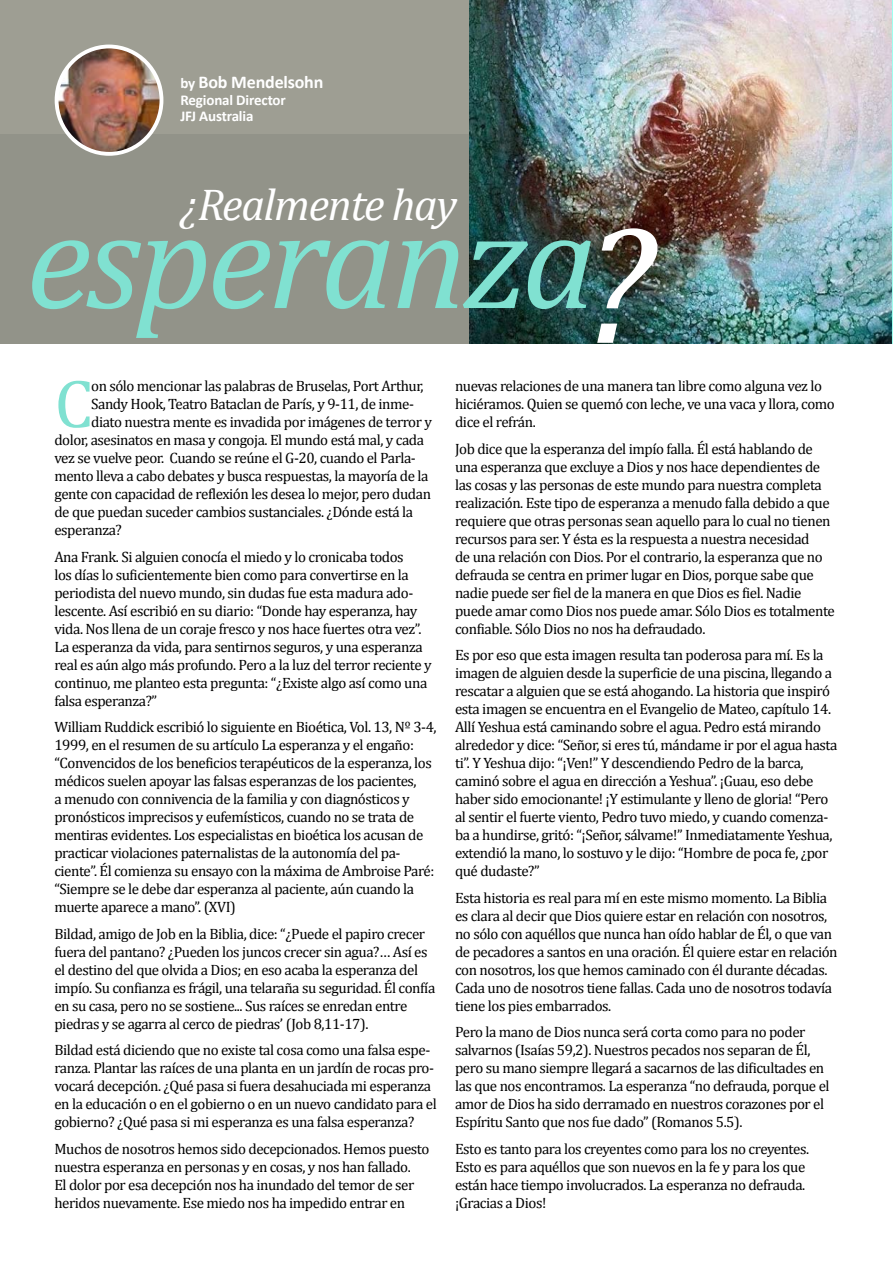
<style>
.page{position:relative;width:893px;height:1263px;background:#fff}
.page>*{position:absolute;margin:0;border:0;box-sizing:border-box;transform-origin:0 0}
.t1{font:italic 169.65px "Cambria";color:#fff}
.t2{font:italic 142.5px "Cambria";letter-spacing:-.03em;color:#80e1d1}
.t3{font:69px "Cambria";color:#80e1d1}
.t4{font:italic 44.85px "Cambria";letter-spacing:-.03em;color:#fff}
.t5{font:700 18px "Calibri";letter-spacing:-.01em;color:#fff}
.t6{font:15px/18px "Cambria";letter-spacing:-.03em;color:#000}
.t7{font:700 15px/16.2px "Calibri";letter-spacing:-.01em;color:#fff}
.s1{font-size:15px}
</style>
<div class="page">
<div style="left:0;top:99px;width:474px;height:244px;background:#929389"></div>
<div style="left:0;top:0;width:474px;height:133px;background:#9e9e93"></div>
<img style="left:57px;top:46px;width:104px;height:108px">
<div style="left:55px;top:45px;width:108px;height:111px;border:4px solid #fff;border-radius:50%"></div>
<img style="left:470px;top:0;width:422px;height:343px">
<p class="t5" style="left:180px;top:71px;width:144px"><span class="s1">by</span> Bob Mendelsohn</p>
<p class="t7" style="left:180px;top:91px;width:107px">Regional Director<br>JFJ Australia</p>
<h3 class="t4" style="left:181px;top:177px;width:278px">¿Realmente hay</h3>
<h1 class="t1" style="left:583px;top:182px;width:71px">?</h1>
<h2 class="t2" style="left:26px;top:173px;width:572px">esperanza</h2>
<h3 class="t3" style="left:54px;top:363px;width:40px">C</h3>
<p class="t6" style="left:91px;top:377px;width:334px">on sólo mencionar las palabras de Bruselas, Port Arthur,</p>
<p class="t6" style="left:91px;top:395px;width:324px">Sandy Hook, Teatro Bataclan de París, y 9-11, de inme-</p>
<p class="t6" style="left:91px;top:413px;width:342px">diato nuestra mente es invadida por imágenes de terror y</p>
<p class="t6" style="left:54px;top:431px;width:371px">dolor, asesinatos en masa y congoja. El mundo está mal, y cada</p>
<p class="t6" style="left:54px;top:449px;width:363px">vez se vuelve peor. Cuando se reúne el G-20, cuando el Parla-</p>
<p class="t6" style="left:54px;top:467px;width:375px">mento lleva a cabo debates y busca respuestas, la mayoría de la</p>
<p class="t6" style="left:54px;top:485px;width:378px">gente con capacidad de reflexión les desea lo mejor, pero dudan</p>
<p class="t6" style="left:54px;top:503px;width:360px">de que puedan suceder cambios sustanciales. ¿Dónde está la</p>
<p class="t6" style="left:54px;top:521px;width:69px">esperanza?</p>
<p class="t6" style="left:54px;top:548px;width:379px">Ana Frank. Si alguien conocía el miedo y lo cronicaba todos<br>los días lo suficientemente bien como para convertirse en la periodista del nuevo mundo, sin dudas fue esta madura ado&shy;lescente. Así escribió en su diario: “Donde hay esperanza, hay vida. Nos llena de un coraje fresco y nos hace fuertes otra vez”.<br>La esperanza da vida, para sentirnos seguros, y una esperanza real es aún algo más profundo. Pero a la luz del terror reciente y continuo, me planteo esta pregunta: “¿Existe algo así como una falsa esperanza?”</p>
<p class="t6" style="left:54px;top:718px;width:384px">William Ruddick escribió lo siguiente en Bioética, Vol. 13, Nº 3-4, 1999, en el resumen de su artículo La esperanza y el engaño: “Convencidos de los beneficios terapéuticos de la esperanza, los médicos suelen apoyar las falsas esperanzas de los pacientes,<br>a menudo con connivencia de la familia y con diagnósticos y pronósticos imprecisos y eufemísticos, cuando no se trata de mentiras evidentes. Los especialistas en bioética los acusan de practicar violaciones paternalistas de la autonomía del pa&shy;ciente”. Él comienza su ensayo con la máxima de Ambroise Paré: “Siempre se le debe dar esperanza al paciente, aún cuando la muerte aparece a mano”. (XVI)</p>
<p class="t6" style="left:54px;top:925px;width:382px">Bildad, amigo de Job en la Biblia, dice: “¿Puede el papiro crecer fuera del pantano? ¿Pueden los juncos crecer sin agua?… Así es el destino del que olvida a Dios; en eso acaba la esperanza del impío. Su confianza es frágil, una telaraña su seguridad. Él confía en su casa, pero no se sostiene... Sus raíces se enredan entre piedras y se agarra al cerco de piedras’ (Job 8,11-17).</p>
<p class="t6" style="left:54px;top:1041px;width:384px">Bildad está diciendo que no existe tal cosa como una falsa espe&shy;ranza. Plantar las raíces de una planta en un jardín de rocas pro&shy;vocará decepción. ¿Qué pasa si fuera desahuciada mi esperanza en la educación o en el gobierno o en un nuevo candidato para el gobierno? ¿Qué pasa si mi esperanza es una falsa esperanza?</p>
<p class="t6" style="left:54px;top:1140px;width:376px">Muchos de nosotros hemos sido decepcionados. Hemos puesto nuestra esperanza en personas y en cosas, y nos han fallado.<br>El dolor por esa decepción nos ha inundado del temor de ser heridos nuevamente. Ese miedo nos ha impedido entrar en</p>
<p class="t6" style="left:455px;top:377px;width:381px">nuevas relaciones de una manera tan libre como alguna vez lo hiciéramos. Quien se quemó con leche, ve una vaca y llora, como dice el refrán.</p>
<p class="t6" style="left:455px;top:440px;width:381px">Job dice que la esperanza del impío falla. Él está hablando de una esperanza que excluye a Dios y nos hace dependientes de las cosas y las personas de este mundo para nuestra completa realización. Este tipo de esperanza a menudo falla debido a que requiere que otras personas sean aquello para lo cual no tienen recursos para ser. Y ésta es la respuesta a nuestra necesidad<br>de una relación con Dios. Por el contrario, la esperanza que no defrauda se centra en primer lugar en Dios, porque sabe que nadie puede ser fiel de la manera en que Dios es fiel. Nadie puede amar como Dios nos puede amar. Sólo Dios es totalmente confiable. Sólo Dios no nos ha defraudado.</p>
<p class="t6" style="left:455px;top:646px;width:384px">Es por eso que esta imagen resulta tan poderosa para mí. Es la imagen de alguien desde la superficie de una piscina, llegando a rescatar a alguien que se está ahogando. La historia que inspiró esta imagen se encuentra en el Evangelio de Mateo, capítulo 14.<br>Allí Yeshua está caminando sobre el agua. Pedro está mirando alrededor y dice: “Señor, si eres tú, mándame ir por el agua hasta ti”. Y Yeshua dijo: “¡Ven!” Y descendiendo Pedro de la barca, caminó sobre el agua en dirección a Yeshua”. ¡Guau, eso debe haber sido emocionante! ¡Y estimulante y lleno de gloria! “Pero al sentir el fuerte viento, Pedro tuvo miedo, y cuando comenza&shy;ba a hundirse, gritó: “¡Señor, sálvame!” Inmediatamente Yeshua, extendió la mano, lo sostuvo y le dijo: “Hombre de poca fe, ¿por qué dudaste?”</p>
<p class="t6" style="left:455px;top:889px;width:384px">Esta historia es real para mí en este mismo momento. La Biblia es clara al decir que Dios quiere estar en relación con nosotros, no sólo con aquéllos que nunca han oído hablar de Él, o que van de pecadores a santos en una oración. Él quiere estar en relación con nosotros, los que hemos caminado con él durante décadas.<br>Cada uno de nosotros tiene fallas. Cada uno de nosotros todavía tiene los pies embarrados.</p>
<p class="t6" style="left:455px;top:1023px;width:376px">Pero la mano de Dios nunca será corta como para no poder salvarnos (Isaías 59,2). Nuestros pecados nos separan de Él, pero su mano siempre llegará a sacarnos de las dificultades en las que nos encontramos. La esperanza “no defrauda, porque el amor de Dios ha sido derramado en nuestros corazones por el Espíritu Santo que nos fue dado” (Romanos 5.5).</p>
<p class="t6" style="left:455px;top:1140px;width:355px">Esto es tanto para los creyentes como para los no creyentes.<br>Esto es para aquéllos que son nuevos en la fe y para los que están hace tiempo involucrados. La esperanza no defrauda. ¡Gracias a Dios!</p>
</div>
